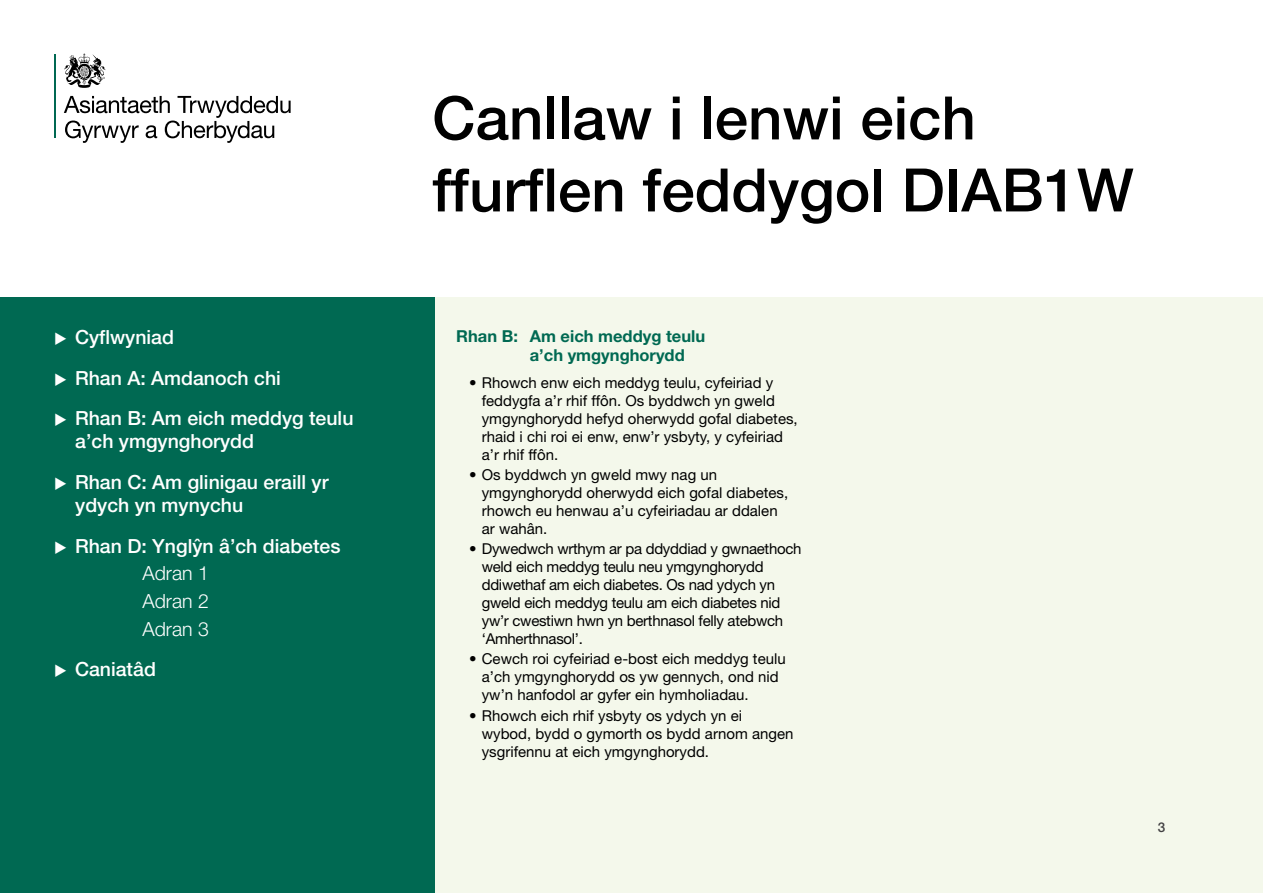
<style>
.page{position:relative;width:1263px;height:893px;background:#fff}
.page>*{position:absolute;margin:0;border:0;box-sizing:border-box;transform-origin:0 0}
.t1{font:500 60px/72px "Helvetica Neue";color:#000}
.t2{font:500 19.5px/27.6px "Helvetica Neue";color:#fff}
.t3{font:700 16.5px/19.8px "Helvetica Neue";color:#006952}
.t4{font:15px/18px "Helvetica Neue";color:#000}
.t5{font:15px/18px "Helvetica Neue";letter-spacing:-.02em;color:#000}
.t6{font:500 13.5px "Helvetica Neue";color:#414042}
.s1{font-weight:300}
</style>
<div class="page">
<div style="left:0;top:298px;width:1263px;height:595px;background:#006952"></div>
<div style="left:435px;top:298px;width:828px;height:595px;background:#f4f8eb"></div>
<hr style="left:54px;top:54px;width:2px;height:84px;background:#006852">
<svg style="left:64px;top:96px;width:227px;height:47px"></svg>
<svg style="left:64px;top:54px;width:42px;height:34px"></svg>
<h2 class="t2" style="left:54px;top:323px;width:121px">◆ Cyflwyniad</h2>
<h2 class="t2" style="left:54px;top:364px;width:228px">◆ Rhan A: Amdanoch chi</h2>
<h2 class="t2" style="left:75px;top:406px;width:280px;line-height:23.4px;text-indent:-21px">◆ Rhan B: Am eich meddyg teulu a’ch ymgynghorydd</h2>
<h2 class="t2" style="left:75px;top:470px;width:255px;line-height:23.4px;text-indent:-21px">◆ Rhan C: Am glinigau eraill yr ydych yn mynychu</h2>
<h2 class="t2" style="left:142px;top:532px;width:200px;text-indent:-88px">◆ Rhan D: Ynglyˆ n â’ch diabetes<br><span class="s1">Adran 1<br>Adran 2<br>Adran 3</span></h2>
<h2 class="t2" style="left:54px;top:655px;width:103px">◆ Caniatâd</h2>
<h1 class="t1" style="left:432px;top:81px;width:703px">Canllaw i lenwi eich ffurflen feddygol DIAB1W</h1>
<p class="t3" style="left:530px;top:325px;width:177px;text-indent:-74px">Rhan B: Am eich meddyg teulu a’ch ymgynghorydd</p>
<p class="t4" style="left:482px;top:373px;width:317px;text-indent:-13px">• Rhowch enw eich meddyg teulu, cyfeiriad y feddygfa a’r rhif ffôn. Os byddwch yn gweld ymgynghorydd hefyd oherwydd gofal diabetes, rhaid i chi roi ei enw, enw’r ysbyty, y cyfeiriad a’r rhif ffôn.</p>
<p class="t4" style="left:482px;top:465px;width:308px;text-indent:-13px">• Os byddwch yn gweld mwy nag un ymgynghorydd oherwydd eich gofal diabetes, rhowch eu henwau a’u cyfeiriadau ar ddalen ar wahân.</p>
<p class="t5" style="left:482px;top:540px;width:321px;text-indent:-13px">• Dywedwch wrthym ar pa ddyddiad y gwnaethoch weld eich meddyg teulu neu ymgynghorydd ddiwethaf am eich diabetes. Os nad ydych yn gweld eich meddyg teulu am eich diabetes nid yw’r cwestiwn hwn yn berthnasol felly atebwch ‘Amherthnasol’.</p>
<p class="t4" style="left:482px;top:650px;width:305px;text-indent:-13px">• Cewch roi cyfeiriad e-bost eich meddyg teulu a’ch ymgynghorydd os yw gennych, ond nid yw’n hanfodol ar gyfer ein hymholiadau.</p>
<p class="t4" style="left:482px;top:706px;width:313px;text-indent:-13px">• Rhowch eich rhif ysbyty os ydych yn ei wybod, bydd o gymorth os bydd arnom angen ysgrifennu at eich ymgynghorydd.</p>
<p class="t6" style="left:1158px;top:819px;width:9px">3</p>
</div>
